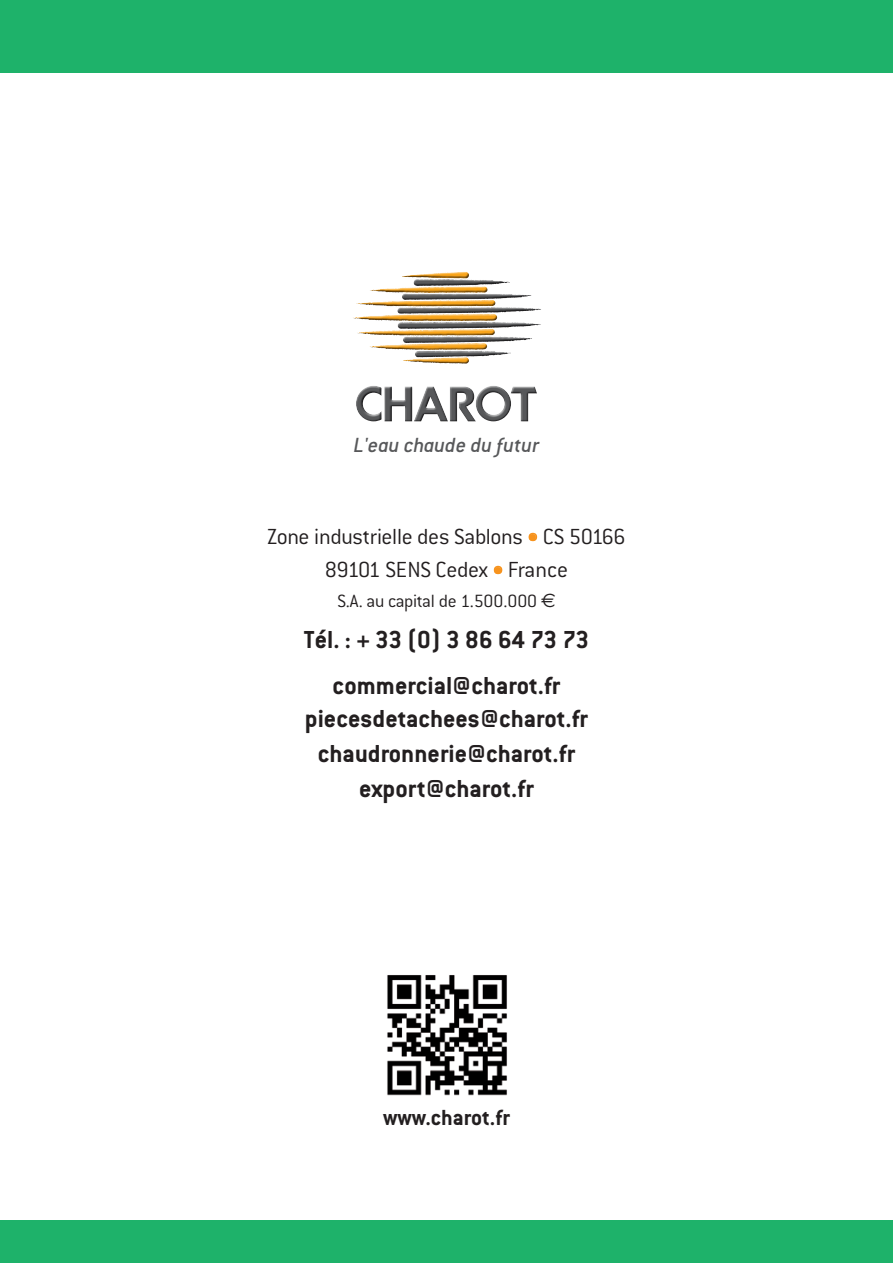
<style>
.page{position:relative;width:893px;height:1263px;background:#fff}
.page>*{position:absolute;margin:0;border:0;box-sizing:border-box;transform-origin:0 0}
.t1{font:700 27px "Conduit ITC";color:#231f20}
.t2{font:300 24px/33px "Conduit ITC";letter-spacing:-.015em;color:#231f20;text-align:center}
.t3{font:700 24px "Conduit ITC";color:#231f20}
.t4{font:italic 500 22.5px "Conduit ITC";letter-spacing:-.005em;color:#57585a}
.t5{font:300 19.5px "Conduit ITC";letter-spacing:-.015em;color:#231f20}
.s1{color:#f7931d}
</style>
<div class="page">
<div style="left:355px;top:386px;width:185px;height:38px;background:#231f20;opacity:.75"></div>
<div style="left:351px;top:272px;width:192px;height:94px;background:#231f20;opacity:.75"></div>
<img style="left:387px;top:975px;width:120px;height:121px">
<div style="left:0;top:1220px;width:893px;height:43px;background:#1eb26a"></div>
<div style="left:0;top:0;width:893px;height:72px;background:#1eb26a"></div>
<p class="t4" style="left:354px;top:432px;width:187px">L'eau chaude du futur</p>
<p class="t2" style="left:267px;top:520px;width:360px">Zone industrielle des Sablons <span class="s1">•</span> CS 50166<br>89101 SENS Cedex <span class="s1">•</span> France</p>
<p class="t5" style="left:337px;top:590px;width:201px">S.A. au capital de 1.500.000</p>
<p class="t1" style="left:304px;top:624px;width:287px">Tél. : + 33 (0) 3 86 64 73 73</p>
<p class="t1" style="left:333px;top:670px;width:229px">commercial@charot.fr</p>
<p class="t1" style="left:305px;top:703px;width:285px">piecesdetachees@charot.fr</p>
<p class="t1" style="left:318px;top:738px;width:259px">chaudronnerie@charot.fr</p>
<p class="t1" style="left:359px;top:773px;width:176px">export@charot.fr</p>
<p class="t3" style="left:383px;top:1103px;width:128px">www.charot.fr</p>
</div>
